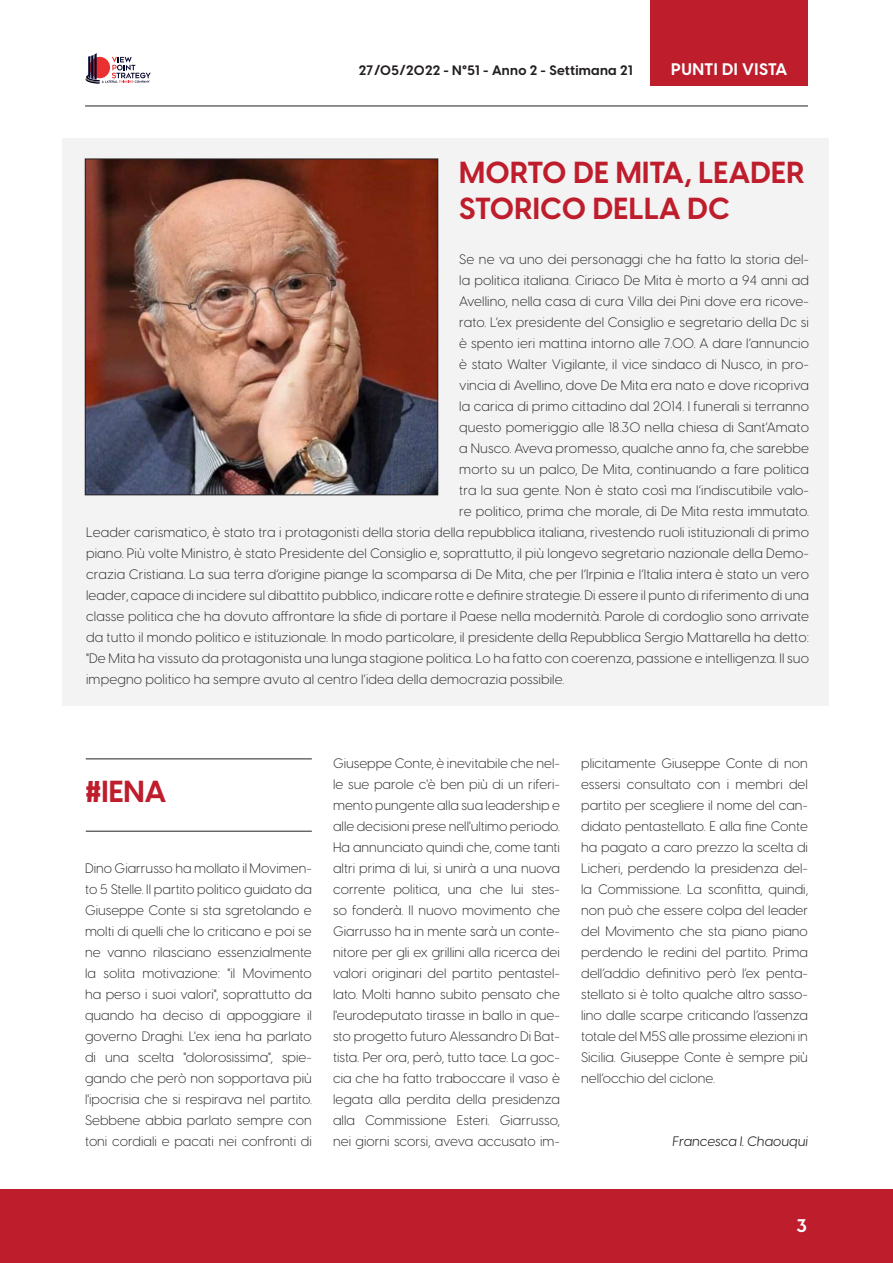
<style>
.page{position:relative;width:893px;height:1263px;background:#fff}
.page>*{position:absolute;margin:0;border:0;box-sizing:border-box;transform-origin:0 0}
.titolo{font:700 30px/36px "Visby CF";letter-spacing:.01em;color:#be1d2c}
.t1{font:700 18px "Visby CF";color:#fff}
.t2{font:700 16.5px "Visby CF";letter-spacing:.03em;color:#fff}
.testo{font:300 13.5px/21px "Visby CF";letter-spacing:.01em;color:#231f20;text-align:justify}
.t3{font:700 13.5px "Visby CF";letter-spacing:.02em;color:#231f20}
.testo-2{font:italic 13.5px "Visby CF";color:#231f20}
</style>
<div class="page">
<div style="left:0;top:1189px;width:893px;height:74px;background:#be1d2c"></div>
<svg style="left:86px;top:53px;width:65px;height:31px"></svg>
<hr style="left:85px;top:106px;width:723px;height:1px;background:#231f20">
<div style="left:651px;top:0;width:157px;height:85px;background:#be1d2c"></div>
<div style="left:62px;top:138px;width:767px;height:567px;background:#f3f3f4"></div>
<img style="left:87px;top:161px;width:349px;height:332px">
<div style="left:85px;top:159px;width:353px;height:336px;border:1px solid #231f20"></div>
<hr style="left:86px;top:759px;width:226px;height:1px;background:#231f20">
<hr style="left:86px;top:831px;width:226px;height:1px;background:#231f20">
<p class="t3" style="left:359px;top:62px;width:276px">27/05/2022 - N°51 - Anno 2 - Settimana 21</p>
<p class="t2" style="left:671px;top:58px;width:118px">PUNTI DI VISTA</p>
<p class="titolo" style="left:459px;top:155px;width:347px">MORTO DE MITA, LEADER<br>STORICO DELLA DC</p>
<p class="testo" style="left:459px;top:249px;width:351px">Se ne va uno dei personaggi che ha fatto la storia del-</p>
<p class="testo" style="left:459px;top:270px;width:351px">la politica italiana. Ciriaco De Mita è morto a 94 anni ad</p>
<p class="testo" style="left:459px;top:291px;width:351px">Avellino, nella casa di cura Villa dei Pini dove era ricove-</p>
<p class="testo" style="left:459px;top:312px;width:351px">rato. L’ex presidente del Consiglio e segretario della Dc si</p>
<p class="testo" style="left:459px;top:333px;width:351px">è spento ieri mattina intorno alle 7.00. A dare l’annuncio</p>
<p class="testo" style="left:459px;top:354px;width:351px">è stato Walter Vigilante, il vice sindaco di Nusco, in pro-</p>
<p class="testo" style="left:459px;top:375px;width:351px">vincia di Avellino, dove De Mita era nato e dove ricopriva</p>
<p class="testo" style="left:459px;top:396px;width:351px">la carica di primo cittadino dal 2014. I funerali si terranno</p>
<p class="testo" style="left:459px;top:417px;width:351px">questo pomeriggio alle 18.30 nella chiesa di Sant’Amato</p>
<p class="testo" style="left:459px;top:438px;width:351px">a Nusco. Aveva promesso, qualche anno fa, che sarebbe</p>
<p class="testo" style="left:459px;top:459px;width:351px">morto su un palco, De Mita, continuando a fare politica</p>
<p class="testo" style="left:459px;top:480px;width:351px">tra la sua gente. Non è stato così ma l’indiscutibile valo-</p>
<p class="testo" style="left:459px;top:501px;width:351px">re politico, prima che morale, di De Mita resta immutato.</p>
<p class="testo" style="left:86px;top:522px;width:724px">Leader carismatico, è stato tra i protagonisti della storia della repubblica italiana, rivestendo ruoli istituzionali di primo</p>
<p class="testo" style="left:86px;top:543px;width:724px">piano. Più volte Ministro, è stato Presidente del Consiglio e, soprattutto, il più longevo segretario nazionale della Demo-</p>
<p class="testo" style="left:86px;top:564px;width:724px">crazia Cristiana. La sua terra d’origine piange la scomparsa di De Mita, che per l’Irpinia e l’Italia intera è stato un vero</p>
<p class="testo" style="left:86px;top:585px;width:724px">leader, capace di incidere sul dibattito pubblico, indicare rotte e definire strategie. Di essere il punto di riferimento di una</p>
<p class="testo" style="left:86px;top:606px;width:724px">classe politica che ha dovuto affrontare la sfide di portare il Paese nella modernità. Parole di cordoglio sono arrivate</p>
<p class="testo" style="left:86px;top:627px;width:724px">da tutto il mondo politico e istituzionale. In modo particolare, il presidente della Repubblica Sergio Mattarella ha detto:</p>
<p class="testo" style="left:86px;top:648px;width:724px">"De Mita ha vissuto da protagonista una lunga stagione politica. Lo ha fatto con coerenza, passione e intelligenza. Il suo</p>
<p class="testo" style="left:86px;top:669px;width:480px">impegno politico ha sempre avuto al centro l’idea della democrazia possibile.</p>
<p class="titolo" style="left:85px;top:773px;width:83px">#IENA</p>
<p class="testo" style="left:85px;top:858px;width:228px">Dino Giarrusso ha mollato il Movimen&shy;to 5 Stelle. Il partito politico guidato da Giuseppe Conte si sta sgretolando e molti di quelli che lo criticano e poi se ne vanno rilasciano essenzialmente la solita motivazione: "il Movimento ha perso i suoi valori", soprattutto da quando ha deciso di appoggiare il governo Draghi. L'ex iena ha parlato di una scelta "dolorosissima", spie&shy;gando che però non sopportava più l'ipocrisia che si respirava nel partito.<br>Sebbene abbia parlato sempre con toni cordiali e pacati nei confronti di</p>
<p class="testo" style="left:333px;top:753px;width:228px">Giuseppe Conte, è inevitabile che nel&shy;le sue parole c'è ben più di un riferi&shy;mento pungente alla sua leadership e alle decisioni prese nell'ultimo periodo.<br>Ha annunciato quindi che, come tanti altri prima di lui, si unirà a una nuova corrente politica, una che lui stes&shy;so fonderà. Il nuovo movimento che Giarrusso ha in mente sarà un conte&shy;nitore per gli ex grillini alla ricerca dei valori originari del partito pentastel&shy;lato. Molti hanno subito pensato che l'eurodeputato tirasse in ballo in que&shy;sto progetto futuro Alessandro Di Bat&shy;tista. Per ora, però, tutto tace. La goc&shy;cia che ha fatto traboccare il vaso è legata alla perdita della presidenza alla Commissione Esteri. Giarrusso, nei giorni scorsi, aveva accusato im-</p>
<p class="testo" style="left:581px;top:753px;width:229px">plicitamente Giuseppe Conte di non essersi consultato con i membri del partito per scegliere il nome del can&shy;didato pentastellato. E alla fine Conte ha pagato a caro prezzo la scelta di Licheri, perdendo la presidenza del&shy;la Commissione. La sconfitta, quindi, non può che essere colpa del leader del Movimento che sta piano piano perdendo le redini del partito. Prima dell’addio definitivo però l’ex penta&shy;stellato si è tolto qualche altro sasso&shy;lino dalle scarpe criticando l’assenza totale del M5S alle prossime elezioni in Sicilia. Giuseppe Conte è sempre più nell’occhio del ciclone.</p>
<p class="testo-2" style="left:672px;top:1133px;width:137px">Francesca I. Chaouqui</p>
<h2 class="t1" style="left:796px;top:1214px;width:12px">3</h2>
</div>
